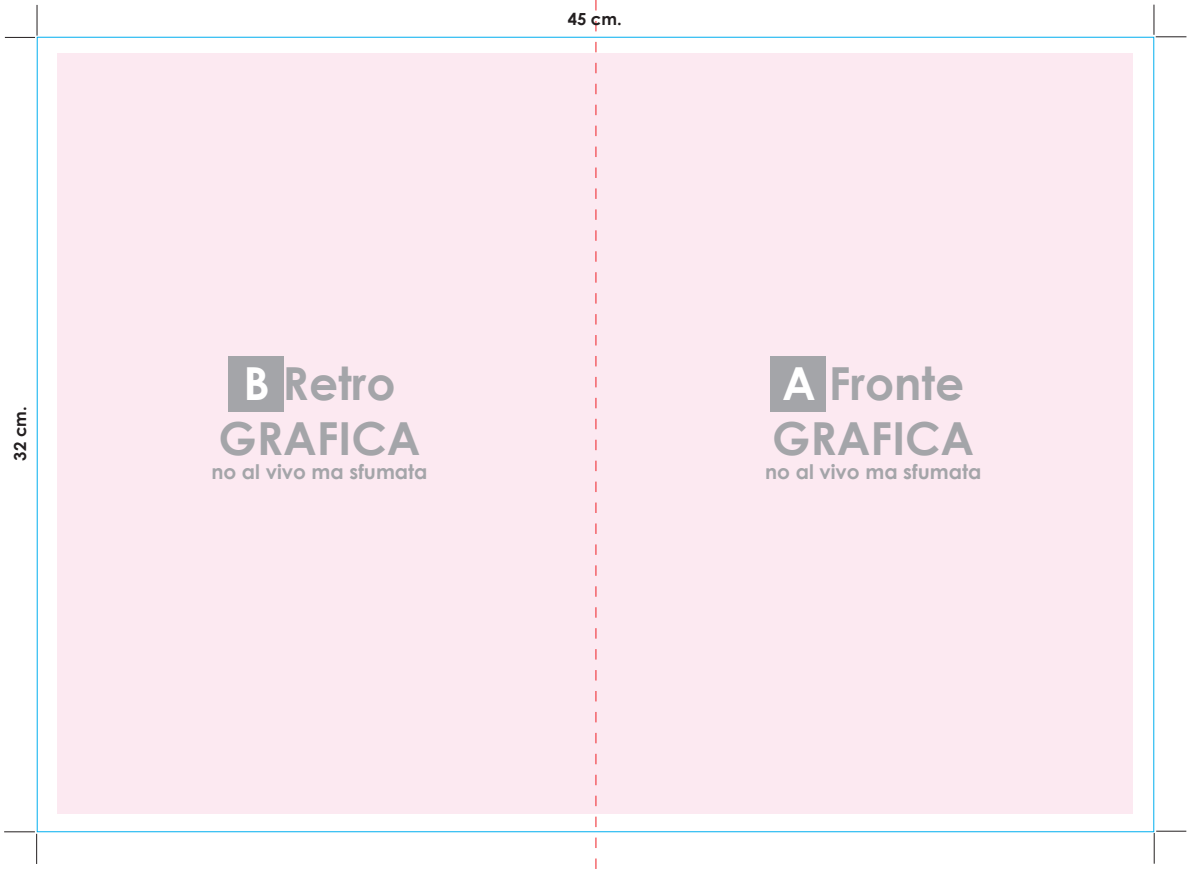
<style>
.page{position:relative;width:1191px;height:869px;background:#fff}
.page>*{position:absolute;margin:0;border:0;box-sizing:border-box;transform-origin:0 0}
.t1{font:700 45.5px/54.6px "Century Gothic";color:#a4a5a9;text-align:center}
.t2{font:700 20.12px "Century Gothic";color:#a4a5a9}
.t3{font:700 16.62px "Century Gothic";color:#231f20}
.s1{color:#fff}
</style>
<div class="page">
<div style="left:57px;top:53px;width:1076px;height:760px;background:#fce9f1"></div>
<svg style="left:595px;top:0;width:1px;height:868px"></svg>
<hr style="left:37px;top:5px;width:1px;height:31px;background:#231f20">
<hr style="left:5px;top:37px;width:30px;height:1px;background:#231f20">
<hr style="left:1155px;top:36px;width:31px;height:1px;background:#231f20">
<hr style="left:1153px;top:5px;width:1px;height:30px;background:#231f20">
<hr style="left:1153px;top:832px;width:1px;height:31px;background:#231f20">
<hr style="left:1156px;top:830px;width:30px;height:1px;background:#231f20">
<hr style="left:4px;top:831px;width:31px;height:1px;background:#231f20">
<hr style="left:36px;top:833px;width:1px;height:30px;background:#231f20">
<div style="left:228px;top:355px;width:56px;height:56px;background:#a4a5a9"></div>
<div style="left:770px;top:355px;width:55px;height:56px;background:#a4a5a9"></div>
<p class="t3" style="left:10px;top:460px;width:56px;rotate:-90deg">32 cm.</p>
<h1 class="t1" style="left:218px;top:355px;width:204px"><span class="s1">B</span> Retro<br>GRAFICA</h1>
<p class="t2" style="left:211px;top:458px;width:218px">no al vivo ma sfumata</p>
<p class="t3" style="left:567px;top:8px;width:56px">45 cm.</p>
<h1 class="t1" style="left:772px;top:355px;width:204px;text-align:left"><span class="s1">A</span> Fronte<br>GRAFICA</h1>
<p class="t2" style="left:765px;top:458px;width:218px">no al vivo ma sfumata</p>
</div>
